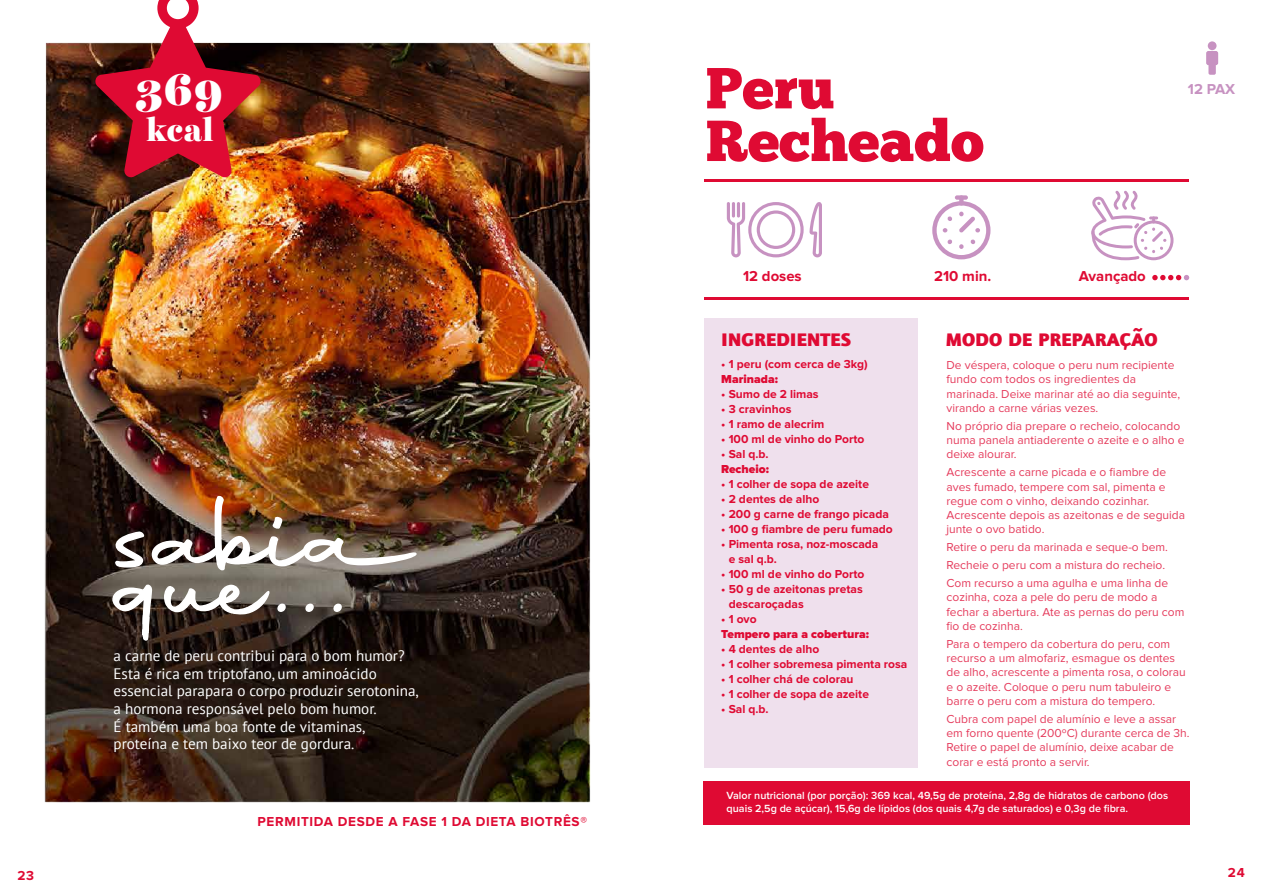
<style>
.page{position:relative;width:1263px;height:893px;background:#fff}
.page>*{position:absolute;margin:0;border:0;box-sizing:border-box;transform-origin:0 0}
.t1{font:57.75px/52.7px "Chunk Five";color:#df0a33}
.t2{font:900 45px "Harriet Display";color:#fff}
.t3{font:900 31.65px "Harriet Display";color:#fff}
.t4{font:700 23.85px "Foundry Journal SC";color:#df0a33}
.t5{font:15.15px/17.7px "PT Sans";color:#fff}
.t6{font:700 14.85px "Proxima Nova";color:#df0a33}
.t7{font:700 14.85px "Proxima Nova";color:#c792c1}
.t8{font:700 13.5px "Proxima Nova";letter-spacing:.05em;color:#df0a33}
.t9{font:12px/14.2px "Proxima Nova";color:#df0a33}
.t10{font:700 12px/15px "Proxima Nova";color:#df0a33}
.t11{font:900 12px "Proxima Nova";color:#df0a33}
.t12{font:600 10.8px/12.6px "Proxima Nova";color:#fff}
</style>
<div class="page">
<img style="left:44px;top:42px;width:1175px;height:783px">
<img style="left:95px;top:0;width:166px;height:178px">
<svg style="left:115px;top:530px;width:29px;height:38px"></svg>
<img style="left:151px;top:496px;width:266px;height:75px">
<svg style="left:163px;top:584px;width:125px;height:32px"></svg>
<svg style="left:304px;top:603px;width:12px;height:11px"></svg>
<svg style="left:332px;top:603px;width:12px;height:11px"></svg>
<svg style="left:113px;top:582px;width:39px;height:61px"></svg>
<div style="left:704px;top:318px;width:214px;height:449px;background:#efe0ed"></div>
<hr style="left:704px;top:297px;width:485px;height:3px;background:#df0a33">
<hr style="left:704px;top:179px;width:485px;height:3px;background:#df0a33">
<svg style="left:1090px;top:191px;width:83px;height:69px"></svg>
<svg style="left:727px;top:202px;width:95px;height:55px"></svg>
<svg style="left:932px;top:201px;width:58px;height:58px"></svg>
<hr style="left:959px;top:195px;width:4px;height:11px;background:#c792c1;border-radius:2px">
<div style="left:955px;top:195px;width:13px;height:5px;background:#c792c1;border-radius:2px"></div>
<svg style="left:1206px;top:51px;width:12px;height:24px"></svg>
<div style="left:1208px;top:41px;width:8px;height:9px;background:#c792c1;border-radius:50%"></div>
<div style="left:703px;top:781px;width:487px;height:43px;background:#df0a33"></div>
<svg style="left:1152px;top:275px;width:37px;height:5px"></svg>
<h2 class="t2" style="left:135px;top:58px;width:89px">369</h2>
<h3 class="t3" style="left:146px;top:107px;width:69px">kcal</h3>
<p class="t5" style="left:114px;top:646px;width:307px">a carne de peru contribui para o bom humor?<br>Esta é rica em triptofano, um aminoácido essencial parapara o corpo produzir serotonina, a hormona responsável pelo bom humor.<br>É também uma boa fonte de vitaminas, proteína e tem baixo teor de gordura.</p>
<p class="t8" style="left:258px;top:816px;width:331px">PERMITIDA DESDE A FASE 1 DA DIETA BIOTRÊS®</p>
<h1 class="t1" style="left:706px;top:65px;width:280px">Peru<br>Recheado</h1>
<p class="t6" style="left:743px;top:270px;width:60px">12 doses</p>
<p class="t6" style="left:934px;top:270px;width:59px">210 min.</p>
<p class="t7" style="left:1188px;top:82px;width:49px">12 PAX</p>
<p class="t6" style="left:1079px;top:270px;width:69px">Avançado</p>
<h3 class="t4" style="left:721px;top:324px;width:132px">ingredientes</h3>
<h3 class="t4" style="left:945px;top:324px;width:214px">modo de preparação</h3>
<p class="t10" style="left:721px;top:357px;width:148px">• 1 peru (com cerca de 3kg)</p>
<p class="t11" style="left:721px;top:373px;width:58px">Marinada:</p>
<p class="t10" style="left:721px;top:387px;width:99px">• Sumo de 2 limas</p>
<p class="t10" style="left:721px;top:402px;width:72px">• 3 cravinhos</p>
<p class="t10" style="left:721px;top:417px;width:104px">• 1 ramo de alecrim</p>
<p class="t10" style="left:721px;top:432px;width:144px">• 100 ml de vinho do Porto</p>
<p class="t10" style="left:721px;top:447px;width:49px">• Sal q.b.</p>
<p class="t11" style="left:721px;top:463px;width:49px">Recheio:</p>
<p class="t10" style="left:721px;top:477px;width:149px">• 1 colher de sopa de azeite</p>
<p class="t10" style="left:721px;top:492px;width:99px">• 2 dentes de alho</p>
<p class="t10" style="left:721px;top:507px;width:169px">• 200 g carne de frango picada</p>
<p class="t10" style="left:721px;top:522px;width:173px">• 100 g fiambre de peru fumado</p>
<p class="t10" style="left:729px;top:537px;width:151px;text-indent:-8px">• Pimenta rosa, noz-moscada e sal q.b.</p>
<p class="t10" style="left:721px;top:567px;width:144px">• 100 ml de vinho do Porto</p>
<p class="t10" style="left:729px;top:582px;width:135px;text-indent:-8px">• 50 g de azeitonas pretas descaroçadas</p>
<p class="t10" style="left:721px;top:612px;width:37px">• 1 ovo</p>
<p class="t11" style="left:721px;top:628px;width:149px">Tempero para a cobertura:</p>
<p class="t10" style="left:721px;top:642px;width:99px">• 4 dentes de alho</p>
<p class="t10" style="left:721px;top:657px;width:188px">• 1 colher sobremesa pimenta rosa</p>
<p class="t10" style="left:721px;top:672px;width:134px">• 1 colher chá de colorau</p>
<p class="t10" style="left:721px;top:687px;width:149px">• 1 colher de sopa de azeite</p>
<p class="t10" style="left:721px;top:702px;width:49px">• Sal q.b.</p>
<p class="t9" style="left:946px;top:358px;width:235px">De véspera, coloque o peru num recipiente fundo com todos os ingredientes da marinada. Deixe marinar até ao dia seguinte, virando a carne várias vezes.</p>
<p class="t9" style="left:946px;top:419px;width:240px">No próprio dia prepare o recheio, colocando numa panela antiaderente o azeite e o alho e deixe alourar.</p>
<p class="t9" style="left:946px;top:466px;width:240px">Acrescente a carne picada e o fiambre de aves fumado, tempere com sal, pimenta e regue com o vinho, deixando cozinhar.<br>Acrescente depois as azeitonas e de seguida junte o ovo batido.</p>
<p class="t9" style="left:946px;top:539px;width:223px;line-height:18px">Retire o peru da marinada e seque-o bem.<br>Recheie o peru com a mistura do recheio.<br>Com recurso a uma agulha e uma linha de</p>
<p class="t9" style="left:946px;top:591px;width:239px">cozinha, coza a pele do peru de modo a fechar a abertura. Ate as pernas do peru com fio de cozinha.</p>
<p class="t9" style="left:946px;top:637px;width:241px">Para o tempero da cobertura do peru, com recurso a um almofariz, esmague os dentes de alho, acrescente a pimenta rosa, o colorau e o azeite. Coloque o peru num tabuleiro e barre o peru com a mistura do tempero.</p>
<p class="t9" style="left:946px;top:712px;width:245px">Cubra com papel de alumínio e leve a assar em forno quente (200ºC) durante cerca de 3h.<br>Retire o papel de alumínio, deixe acabar de corar e está pronto a servir.</p>
<p class="t12" style="left:727px;top:790px;width:443px">Valor nutricional (por porção): 369 kcal, 49,5g de proteína, 2,8g de hidratos de carbono (dos quais 2,5g de açúcar), 15,6g de lípidos (dos quais 4,7g de saturados) e 0,3g de fibra.</p>
<p class="t8" style="left:17px;top:869px;width:18px">23</p>
<p class="t8" style="left:1228px;top:866px;width:18px">24</p>
</div>
